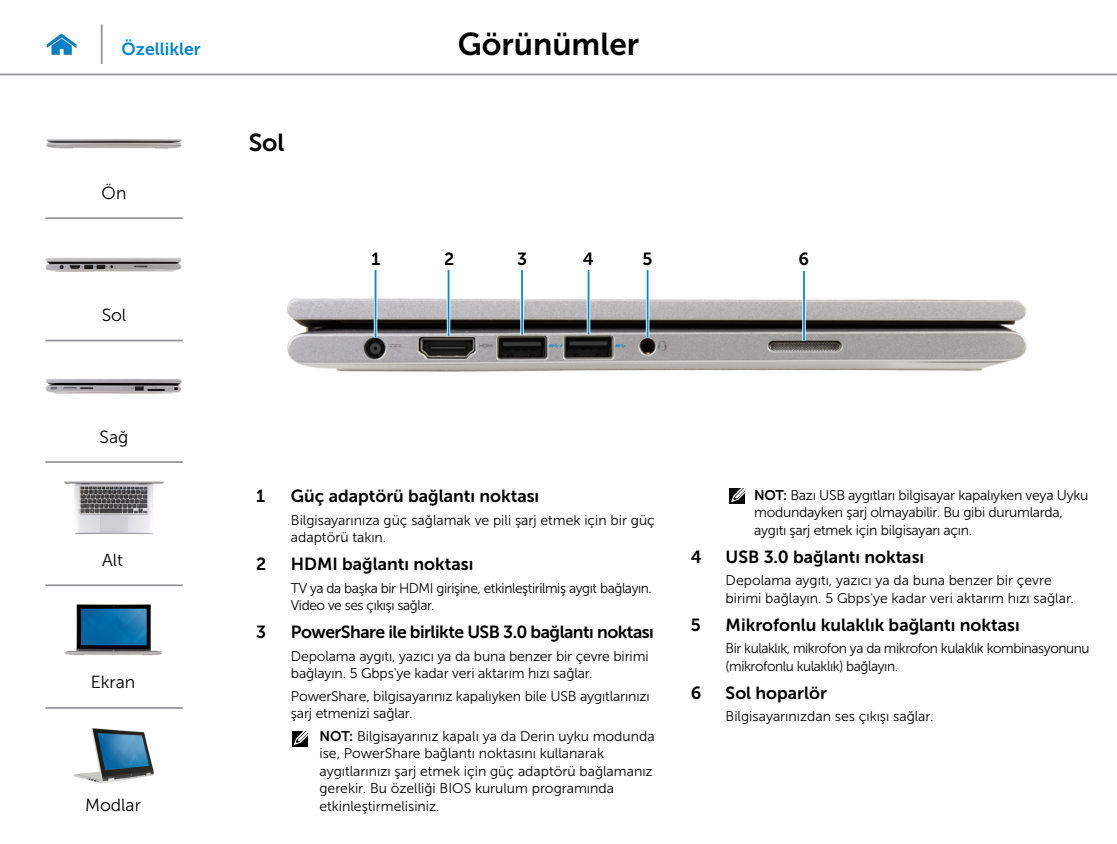
<style>
.page{position:relative;width:1117px;height:844px;background:#fff}
.page>*{position:absolute;margin:0;border:0;box-sizing:border-box;transform-origin:0 0}
.t1{font:31.5px "Museo Sans For Dell 700";color:#000}
.Head2{font:24.5px "Museo Sans For Dell 700";color:#000}
.Callout_Head{font:17.5px "Museo Sans For Dell 700";color:#000}
.Callout_Head-2{font:17.5px "Museo Sans For Dell 700";letter-spacing:-.03em;color:#000}
.t2{font:17.5px "Museo Sans For Dell 300";color:#000}
.t3{font:17.5px "Museo Sans For Dell 700";color:#0087cc}
.Callout-L{font:17.5px "Museo Sans For Dell 700";color:#000}
.Callout_description{font:14px/17.5px "Museo Sans For Dell 300";letter-spacing:-.01em;color:#000}
.Note{font:14px/17.5px "Museo Sans For Dell 300";color:#000}
.Callout_description-2{font:14px/17.5px "Museo Sans For Dell 300";letter-spacing:-.03em;color:#000}
.Note-2{font:14px/17.5px "Museo Sans For Dell 300";letter-spacing:-.02em;color:#000}
.s1{font-family:"Museo Sans For Dell 700"}
</style>
<div class="page">
<hr style="left:0;top:74px;width:1116px;height:1px;background:#939598">
<img style="left:46px;top:33px;width:31px;height:23px">
<div style="left:292px;top:730px;width:16px;height:16px;background:#000"></div>
<svg style="left:293px;top:730px;width:15px;height:15px"></svg>
<div style="left:729px;top:488px;width:16px;height:16px;background:#000"></div>
<svg style="left:731px;top:488px;width:14px;height:14px"></svg>
<img style="left:287px;top:298px;width:740px;height:74px">
<hr style="left:374px;top:270px;width:3px;height:67px;background:#fff">
<hr style="left:374px;top:270px;width:2px;height:67px;background:#0087cc">
<svg style="left:446px;top:270px;width:4px;height:66px"></svg>
<hr style="left:447px;top:270px;width:2px;height:66px;background:#0087cc">
<hr style="left:520px;top:270px;width:3px;height:64px;background:#fff">
<hr style="left:521px;top:270px;width:1px;height:64px;background:#0087cc">
<svg style="left:586px;top:270px;width:4px;height:64px"></svg>
<hr style="left:587px;top:270px;width:2px;height:64px;background:#0087cc">
<svg style="left:645px;top:270px;width:4px;height:67px"></svg>
<hr style="left:646px;top:270px;width:2px;height:67px;background:#0087cc">
<hr style="left:802px;top:271px;width:3px;height:69px;background:#fff">
<hr style="left:803px;top:271px;width:1px;height:69px;background:#0087cc">
<hr style="left:101px;top:24px;width:2px;height:40px;background:#939598">
<img style="left:46px;top:139px;width:136px;height:10px">
<img style="left:45px;top:257px;width:137px;height:15px">
<img style="left:45px;top:379px;width:137px;height:15px">
<img style="left:64px;top:481px;width:100px;height:53px">
<img style="left:65px;top:604px;width:97px;height:51px">
<img style="left:74px;top:728px;width:80px;height:55px">
<hr style="left:45px;top:217px;width:138px;height:2px;background:#939598">
<hr style="left:45px;top:339px;width:138px;height:2px;background:#939598">
<hr style="left:45px;top:461px;width:138px;height:2px;background:#939598">
<hr style="left:45px;top:584px;width:138px;height:2px;background:#939598">
<hr style="left:45px;top:706px;width:138px;height:2px;background:#939598">
<p class="t3" style="left:122px;top:39px;width:80px">Özellikler</p>
<h1 class="t1" style="left:458px;top:26px;width:183px">Görünümler</h1>
<p class="t2" style="left:102px;top:183px;width:26px">Ön</p>
<p class="t2" style="left:102px;top:305px;width:26px">Sol</p>
<p class="t2" style="left:100px;top:428px;width:30px">Sağ</p>
<p class="t2" style="left:102px;top:550px;width:22px">Alt</p>
<p class="t2" style="left:91px;top:672px;width:46px">Ekran</p>
<p class="t2" style="left:85px;top:795px;width:57px">Modlar</p>
<p class="Head2" style="left:249px;top:128px;width:37px">Sol</p>
<p class="Callout-L" style="left:371px;top:249px;width:10px">1</p>
<p class="Callout-L" style="left:444px;top:249px;width:12px">2</p>
<p class="Callout-L" style="left:517px;top:249px;width:12px">3</p>
<p class="Callout-L" style="left:582px;top:249px;width:12px">4</p>
<p class="Callout-L" style="left:642px;top:249px;width:11px">5</p>
<p class="Callout-L" style="left:798px;top:249px;width:12px">6</p>
<p class="Callout_Head" style="left:256px;top:486px;width:10px">1</p>
<p class="Callout_Head" style="left:291px;top:486px;width:250px">Güç adaptörü bağlantı noktası</p>
<p class="Callout_description" style="left:291px;top:511px;width:365px">Bilgisayarınıza güç sağlamak ve pili şarj etmek için bir güç adaptörü takın.</p>
<p class="Callout_Head" style="left:256px;top:554px;width:12px">2</p>
<p class="Callout_Head" style="left:291px;top:554px;width:184px">HDMI bağlantı noktası</p>
<p class="Callout_description-2" style="left:291px;top:579px;width:362px">TV ya da başka bir HDMI girişine, etkinleştirilmiş aygıt bağlayın.<br>Video ve ses çıkışı sağlar.</p>
<p class="Callout_Head" style="left:256px;top:622px;width:12px">3</p>
<p class="Callout_Head-2" style="left:291px;top:622px;width:364px">PowerShare ile birlikte USB 3.0 bağlantı noktası</p>
<p class="Callout_description" style="left:291px;top:647px;width:359px">Depolama aygıtı, yazıcı ya da buna benzer bir çevre birimi bağlayın. 5 Gbps'ye kadar veri aktarım hızı sağlar.</p>
<p class="Callout_description" style="left:291px;top:687px;width:360px">PowerShare, bilgisayarınız kapalıyken bile USB aygıtlarınızı şarj etmenizi sağlar.</p>
<p class="Note" style="left:319px;top:727px;width:336px"><span class="s1">NOT:</span> Bilgisayarınız kapalı ya da Derin uyku modunda ise, PowerShare bağlantı noktasını kullanarak aygıtlarınızı şarj etmek için güç adaptörü bağlamanız gerekir. Bu özelliği BIOS kurulum programında etkinleştirmelisiniz.</p>
<p class="Note-2" style="left:754px;top:486px;width:335px"><span class="s1">NOT:</span> Bazı USB aygıtları bilgisayar kapalıyken veya Uyku modundayken şarj olmayabilir. Bu gibi durumlarda, aygıtı şarj etmek için bilgisayarı açın.</p>
<p class="Callout_Head" style="left:690px;top:546px;width:12px">4</p>
<p class="Callout_Head" style="left:725px;top:546px;width:200px">USB 3.0 bağlantı noktası</p>
<p class="Callout_description" style="left:725px;top:571px;width:350px">Depolama aygıtı, yazıcı ya da buna benzer bir çevre birimi bağlayın. 5 Gbps'ye kadar veri aktarım hızı sağlar.</p>
<p class="Callout_Head" style="left:690px;top:614px;width:11px">5</p>
<p class="Callout_Head" style="left:725px;top:614px;width:295px">Mikrofonlu kulaklık bağlantı noktası</p>
<p class="Callout_description-2" style="left:725px;top:639px;width:365px">Bir kulaklık, mikrofon ya da mikrofon kulaklık kombinasyonunu (mikrofonlu kulaklık) bağlayın.</p>
<p class="Callout_Head" style="left:690px;top:682px;width:12px">6</p>
<p class="Callout_Head" style="left:725px;top:682px;width:103px">Sol hoparlör</p>
<p class="Callout_description" style="left:725px;top:707px;width:209px">Bilgisayarınızdan ses çıkışı sağlar.</p>
</div>
